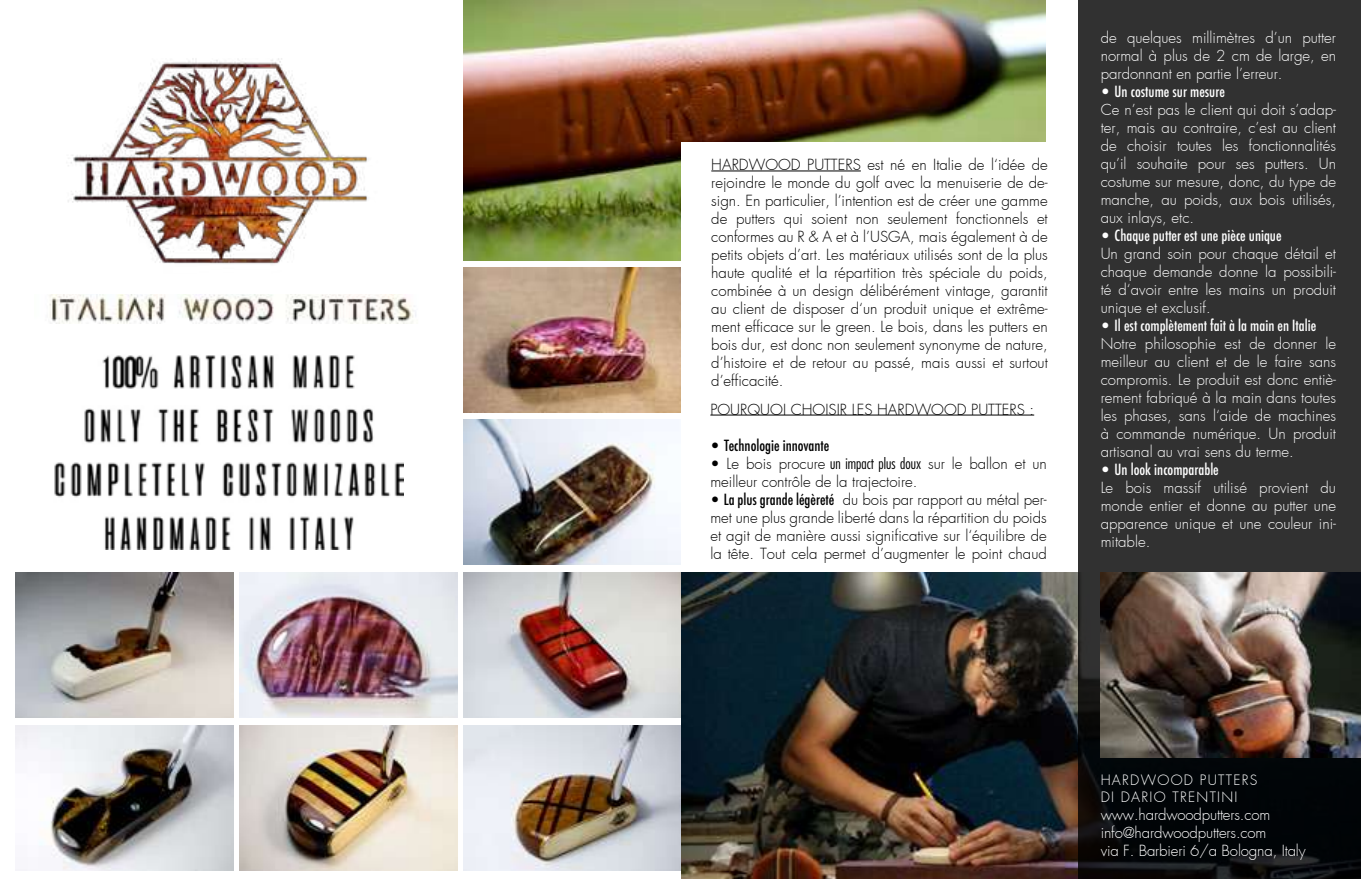
<style>
.page{position:relative;width:1361px;height:879px;background:#fff}
.page>*{position:absolute;margin:0;border:0;box-sizing:border-box;transform-origin:0 0}
.t1{font:300 15px/18px "Futura";color:#fff}
.t2{font:300 15px/18px "Futura";color:#000;text-align:justify}
.t3{font:500 condensed 15px "Futura";color:#000}
.t4{font:300 14px/16.8px "Futura";letter-spacing:.09em;color:#fff}
.s1{font-weight:300;font-stretch:normal}
.s2{font-stretch:condensed}
.s3{font-weight:500;font-stretch:condensed}
</style>
<div class="page">
<img style="left:68px;top:58px;width:300px;height:206px">
<img style="left:54px;top:355px;width:349px;height:194px">
<img style="left:15px;top:573px;width:218px;height:145px">
<img style="left:239px;top:573px;width:218px;height:145px">
<img style="left:15px;top:725px;width:218px;height:145px">
<img style="left:240px;top:725px;width:218px;height:145px">
<img style="left:463px;top:573px;width:218px;height:145px">
<img style="left:463px;top:267px;width:218px;height:145px">
<img style="left:463px;top:725px;width:218px;height:145px">
<img style="left:463px;top:420px;width:218px;height:145px">
<img style="left:49px;top:294px;width:367px;height:29px">
<img style="left:681px;top:573px;width:397px;height:306px">
<svg style="left:1078px;top:0;width:283px;height:879px;fill:#313131"></svg>
<img style="left:1100px;top:573px;width:261px;height:184px">
<img style="left:464px;top:0;width:582px;height:261px">
<div style="left:681px;top:143px;width:394px;height:427px;background:#fff"></div>
<hr style="left:711px;top:171px;width:150px;height:1px;background:#000">
<hr style="left:710px;top:415px;width:324px;height:1px;background:#000">
<p class="t2" style="left:711px;top:156px;width:338px">HARDWOOD PUTTERS est né en Italie de l‘idée de rejoindre le monde du golf avec la menuiserie de de&shy;sign. En particulier, l’intention est de créer une gamme de putters qui soient non seulement fonctionnels et conformes au R &amp; A et à l’USGA, mais également à de petits objets d’art. Les matériaux utilisés sont de la plus haute qualité et la répartition très spéciale du poids, combinée à un design délibérément vintage, garantit au client de disposer d‘un produit unique et extrême&shy;ment efficace sur le green. Le bois, dans les putters en bois dur, est donc non seulement synonyme de nature, d’histoire et de retour au passé, mais aussi et surtout d’efficacité.</p>
<p class="t2" style="left:710px;top:400px;width:325px">POURQUOI CHOISIR LES HARDWOOD PUTTERS :</p>
<p class="t3" style="left:710px;top:435px;width:121px"><span class="s1">•</span> Technologie innovante</p>
<p class="t2" style="left:710px;top:454px;width:338px">• Le bois procure <span class="s2">un impact plus doux</span> sur le ballon et un meilleur contrôle de la trajectoire.</p>
<p class="t2" style="left:710px;top:490px;width:338px">• <span class="s3">La plus grande légèreté</span> du bois par rapport au métal per&shy;met une plus grande liberté dans la répartition du poids et agit de manière aussi significative sur l‘équilibre de la tête. Tout cela permet d’augmenter le point chaud</p>
<p class="t1" style="left:1100px;top:29px;width:237px;text-align:justify">de quelques millimètres d’un putter normal à plus de 2 cm de large, en pardonnant en partie l’erreur.</p>
<p class="t1" style="left:1100px;top:83px;width:237px">• <span class="s3">Un costume sur mesure<br></span>Ce n’est pas le client qui doit s’adap&shy;ter, mais au contraire, c’est au client de choisir toutes les fonctionnalités qu’il souhaite pour ses putters. Un costume sur mesure, donc, du type de manche, au poids, aux bois utilisés, aux inlays, etc.</p>
<p class="t1" style="left:1100px;top:227px;width:237px">• <span class="s3">Chaque putter est une pièce unique<br></span>Un grand soin pour chaque détail et chaque demande donne la possibili&shy;té d‘avoir entre les mains un produit unique et exclusif.</p>
<p class="t1" style="left:1100px;top:317px;width:237px">• <span class="s3">Il est complètement fait à la main en Italie </span>Notre philosophie est de donner le meilleur au client et de le faire sans compromis. Le produit est donc entiè&shy;rement fabriqué à la main dans toutes les phases, sans l‘aide de machines à commande numérique. Un produit artisanal au vrai sens du terme.</p>
<p class="t1" style="left:1100px;top:461px;width:237px">• <span class="s3">Un look incomparable<br></span>Le bois massif utilisé provient du monde entier et donne au putter une apparence unique et une couleur ini&shy;mitable.</p>
<p class="t4" style="left:1100px;top:772px;width:158px">HARDWOOD PUTTERS<br>DI DARIO TRENTINI</p>
<p class="t1" style="left:1100px;top:806px;width:206px">www.hardwoodputters.com info@hardwoodputters.com<br>via F. Barbieri 6/a Bologna, Italy</p>
</div>
